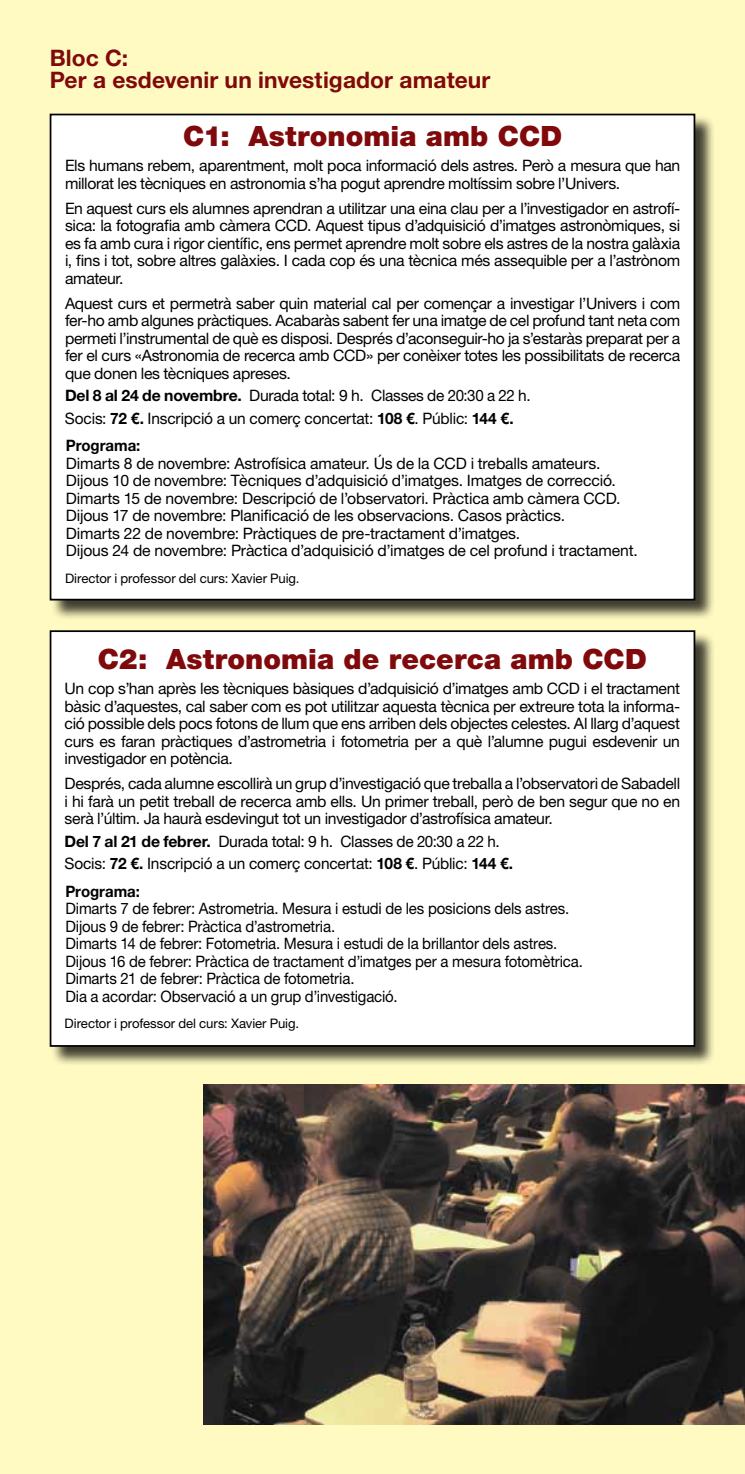
<style>
.page{position:relative;width:745px;height:1474px;background:#fff}
.page>*{position:absolute;margin:0;border:0;box-sizing:border-box;transform-origin:0 0}
.t1{font:900 28px "Helvetica Neue LT Std";letter-spacing:.005em;color:#7f090b}
.t2{font:700 22.75px/22.4px "Helvetica Neue LT Std";letter-spacing:.005em;color:#7f090b}
.t3{font:15.75px/17.5px "Helvetica Neue LT Std";letter-spacing:-.015em;color:#000}
.t4{font:15.75px/17.5px "Helvetica Neue LT Std";letter-spacing:-.015em;color:#000;scale:.95 1}
.t5{font:700 15.75px "Helvetica Neue LT Std";color:#000;scale:.95 1}
.t6{font:13.12px "Helvetica Neue LT Std";letter-spacing:-.005em;color:#000}
.s1{font-weight:700}
</style>
<div class="page">
<div style="left:0;top:0;width:744px;height:1473px;background:#fffac2"></div>
<img style="left:203px;top:1084px;width:541px;height:340px">
<div style="left:51px;top:114px;width:664px;height:506px;background:#000;opacity:.75"></div>
<div style="left:50px;top:114px;width:644px;height:485px;background:#fff"></div>
<div style="left:50px;top:114px;width:644px;height:486px;border:2px solid #000"></div>
<div style="left:51px;top:631px;width:664px;height:435px;background:#000;opacity:.75"></div>
<div style="left:50px;top:631px;width:644px;height:414px;background:#fff"></div>
<div style="left:50px;top:630px;width:644px;height:416px;border:2px solid #000"></div>
<h2 class="t2" style="left:50px;top:46px;width:442px">Bloc C:<br>Per a esdevenir un investigador amateur</h2>
<h1 class="t1" style="left:183px;top:120px;width:380px">C1: Astronomia amb CCD</h1>
<p class="t3" style="left:65px;top:157px;width:616px">Els humans rebem, aparentment, molt poca informació dels astres. Però a mesura que han millorat les tècniques en astronomia s’ha pogut aprendre moltíssim sobre l’Univers.</p>
<p class="t3" style="left:65px;top:199px;width:616px;text-align:justify">En aquest curs els alumnes aprendran a utilitzar una eina clau per a l’investigador en astrofí&shy;sica: la fotografia amb càmera CCD. Aquest tipus d’adquisició d’imatges astronòmiques, si es fa amb cura i rigor científic, ens permet aprendre molt sobre els astres de la nostra galàxia i, fins i tot, sobre altres galàxies. I cada cop és una tècnica més assequible per a l’astrònom amateur.</p>
<p class="t3" style="left:65px;top:294px;width:616px;text-align:justify">Aquest curs et permetrà saber quin material cal per començar a investigar l’Univers i com fer-ho amb algunes pràctiques. Acabaràs sabent fer una imatge de cel profund tant neta com permeti l’instrumental de què es disposi. Després d’aconseguir-ho ja s’estaràs preparat per a fer el curs «Astronomia de recerca amb CCD» per conèixer totes les possibilitats de recerca que donen les tècniques apreses.</p>
<p class="t3" style="left:65px;top:384px;width:467px;line-height:22.4px"><span class="s1">Del 8 al 24 de novembre.</span> Durada total: 9 h. Classes de 20:30 a 22 h.<br>Socis: <span class="s1">72 €.</span> Inscripció a un comerç concertat: <span class="s1">108 €</span>. Públic: <span class="s1">144 €.</span></p>
<p class="t5" style="left:66px;top:436px;width:80px">Programa:</p>
<p class="t3" style="left:66px;top:454px;width:573px">Dimarts 8 de novembre: Astrofísica amateur. Ús de la CCD i treballs amateurs.<br>Dijous 10 de novembre: Tècniques d’adquisició d’imatges. Imatges de correcció.<br>Dimarts 15 de novembre: Descripció de l’observatori. Pràctica amb càmera CCD.<br>Dijous 17 de novembre: Planificació de les observacions. Casos pràctics.<br>Dimarts 22 de novembre: Pràctiques de pre-tractament d’imatges.<br>Dijous 24 de novembre: Pràctica d’adquisició d’imatges de cel profund i tractament.</p>
<p class="t6" style="left:65px;top:570px;width:236px">Director i professor del curs: Xavier Puig.</p>
<h1 class="t1" style="left:98px;top:642px;width:550px">C2: Astronomia de recerca amb CCD</h1>
<p class="t3" style="left:64px;top:679px;width:616px;text-align:justify">Un cop s’han après les tècniques bàsiques d’adquisició d’imatges amb CCD i el tractament bàsic d’aquestes, cal saber com es pot utilitzar aquesta tècnica per extreure tota la informa&shy;ció possible dels pocs fotons de llum que ens arriben dels objectes celestes. Al llarg d’aquest curs es faran pràctiques d’astrometria i fotometria per a què l’alumne pugui esdevenir un investigador en potència.</p>
<p class="t3" style="left:64px;top:774px;width:616px;text-align:justify">Després, cada alumne escollirà un grup d’investigació que treballa a l’observatori de Sabadell i hi farà un petit treball de recerca amb ells. Un primer treball, però de ben segur que no en serà l’últim. Ja haurà esdevingut tot un investigador d’astrofísica amateur.</p>
<p class="t3" style="left:64px;top:829px;width:450px;line-height:22.4px"><span class="s1">Del 7 al 21 de febrer.</span> Durada total: 9 h. Classes de 20:30 a 22 h.<br>Socis: <span class="s1">72 €.</span> Inscripció a un comerç concertat: <span class="s1">108 €</span>. Públic: <span class="s1">144 €.</span></p>
<p class="t5" style="left:65px;top:881px;width:80px">Programa:</p>
<p class="t4" style="left:65px;top:899px;width:546px">Dimarts 7 de febrer: Astrometria. Mesura i estudi de les posicions dels astres.<br>Dijous 9 de febrer: Pràctica d’astrometria.<br>Dimarts 14 de febrer: Fotometria. Mesura i estudi de la brillantor dels astres.<br>Dijous 16 de febrer: Pràctica de tractament d’imatges per a mesura fotomètrica.<br>Dimarts 21 de febrer: Pràctica de fotometria.<br>Dia a acordar: Observació a un grup d’investigació.</p>
<p class="t6" style="left:64px;top:1015px;width:236px">Director i professor del curs: Xavier Puig.</p>
</div>
